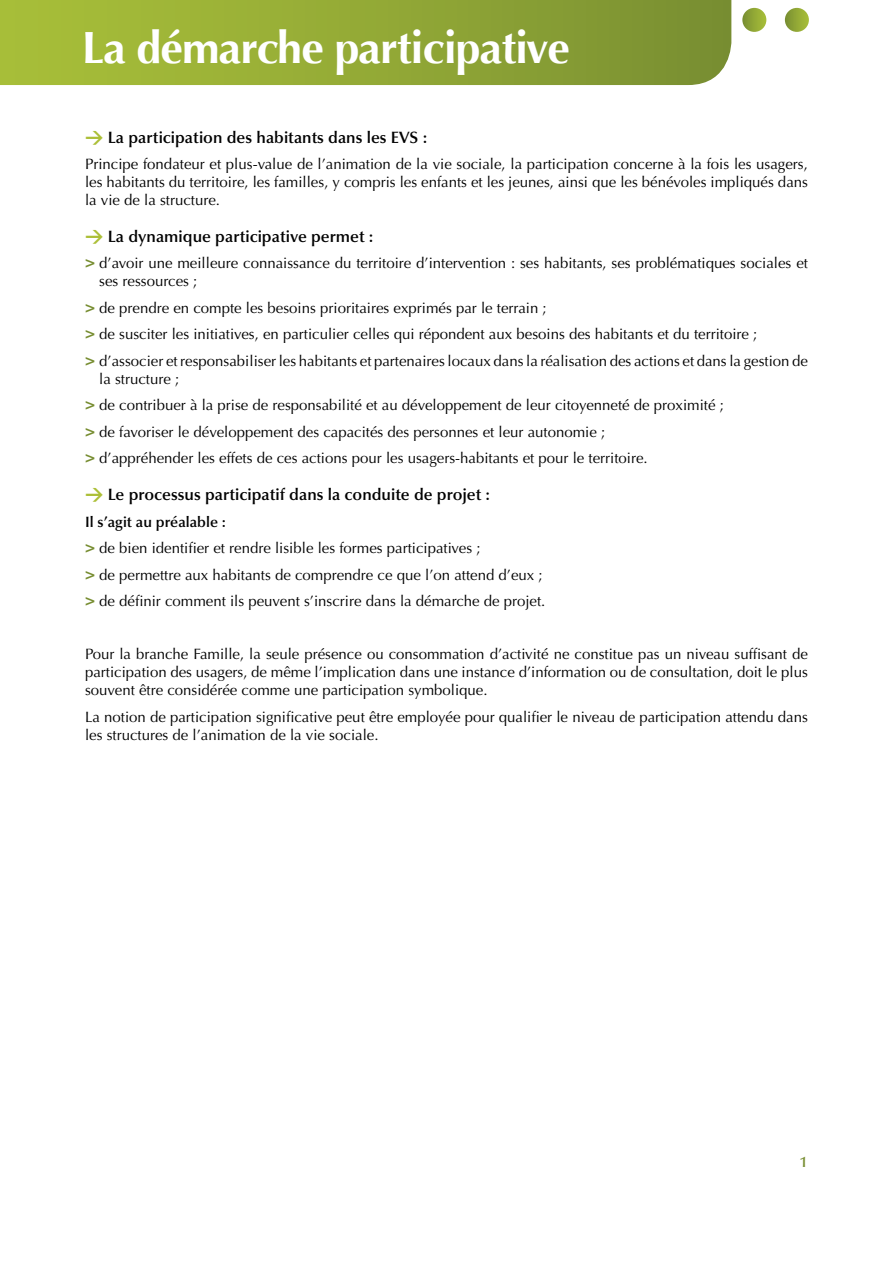
<style>
.page{position:relative;width:893px;height:1263px;background:#fff}
.page>*{position:absolute;margin:0;border:0;box-sizing:border-box;transform-origin:0 0}
.t1{font:700 45px "Optima";letter-spacing:-.02em;color:#fff}
.t2{font:600 16.5px "Optima";color:#000}
.t3{font:15px/26.5px "Optima";color:#000}
.t4{font:600 15px "Optima";color:#778d31}
.s1{font-family:"DIN";font-weight:700;font-size:18px;color:#acbf37}
.s2{font-weight:900;color:#778d31}
.s3{font-weight:600}
</style>
<div class="page">
<svg style="left:0;top:0;width:732px;height:85px;background:#92a936"></svg>
<div style="left:785px;top:8px;width:24px;height:24px;background:linear-gradient(to right,#7a9032,#a9bf3d);border-radius:12px"></div>
<div style="left:742px;top:8px;width:24px;height:24px;background:linear-gradient(to right,#7e933a,#a4bb36);border-radius:12px"></div>
<p class="t1" style="left:82px;top:22px;width:489px">La démarche participative</p>
<p class="t2" style="left:85px;top:127px;width:344px"><span class="s1">&gt;</span> La participation des habitants dans les EVS :</p>
<p class="t3" style="left:85px;top:155px;width:724px;line-height:18px;text-align:justify">Principe fondateur et plus-value de l’animation de la vie sociale, la participation concerne à la fois les usagers, les habitants du territoire, les familles, y compris les enfants et les jeunes, ainsi que les bénévoles impliqués dans la vie de la structure.</p>
<p class="t2" style="left:85px;top:227px;width:290px"><span class="s1">&gt;</span> La dynamique participative permet :</p>
<p class="t3" style="left:99px;top:254px;width:710px;line-height:18px;text-indent:-14px"><span class="s2">&gt;</span> d’avoir une meilleure connaissance du territoire d’intervention : ses habitants, ses problématiques sociales et ses ressources ;</p>
<p class="t3" style="left:85px;top:295px;width:724px"><span class="s2">&gt;</span> de prendre en compte les besoins prioritaires exprimés par le terrain ;<br><span class="s2">&gt;</span> de susciter les initiatives, en particulier celles qui répondent aux besoins des habitants et du territoire ;<br><span class="s2">&gt;</span> d’associer et responsabiliser les habitants et partenaires locaux dans la réalisation des actions et dans la gestion de</p>
<p class="t3" style="left:85px;top:366px;width:640px;text-indent:14px">la structure ;<br><span class="s2">&gt;</span> de contribuer à la prise de responsabilité et au développement de leur citoyenneté de proximité ; <span class="s2">&gt;</span> de favoriser le développement des capacités des personnes et leur autonomie ;<br><span class="s2">&gt;</span> d’appréhender les effets de ces actions pour les usagers-habitants et pour le territoire.</p>
<p class="t2" style="left:85px;top:485px;width:406px"><span class="s1">&gt;</span> Le processus participatif dans la conduite de projet :</p>
<p class="t3" style="left:85px;top:509px;width:462px"><span class="s3">Il s’agit au préalable :<br></span><span class="s2">&gt;</span> de bien identifier et rendre lisible les formes participatives ;<br><span class="s2">&gt;</span> de permettre aux habitants de comprendre ce que l’on attend d’eux ; <span class="s2">&gt;</span> de définir comment ils peuvent s’inscrire dans la démarche de projet.</p>
<p class="t3" style="left:85px;top:645px;width:724px;line-height:18px;text-align:justify">Pour la branche Famille, la seule présence ou consommation d’activité ne constitue pas un niveau suffisant de participation des usagers, de même l’implication dans une instance d’information ou de consultation, doit le plus souvent être considérée comme une participation symbolique.</p>
<p class="t3" style="left:85px;top:708px;width:724px;line-height:18px">La notion de participation significative peut être employée pour qualifier le niveau de participation attendu dans les structures de l’animation de la vie sociale.</p>
<p class="t4" style="left:799px;top:1153px;width:9px">1</p>
</div>
